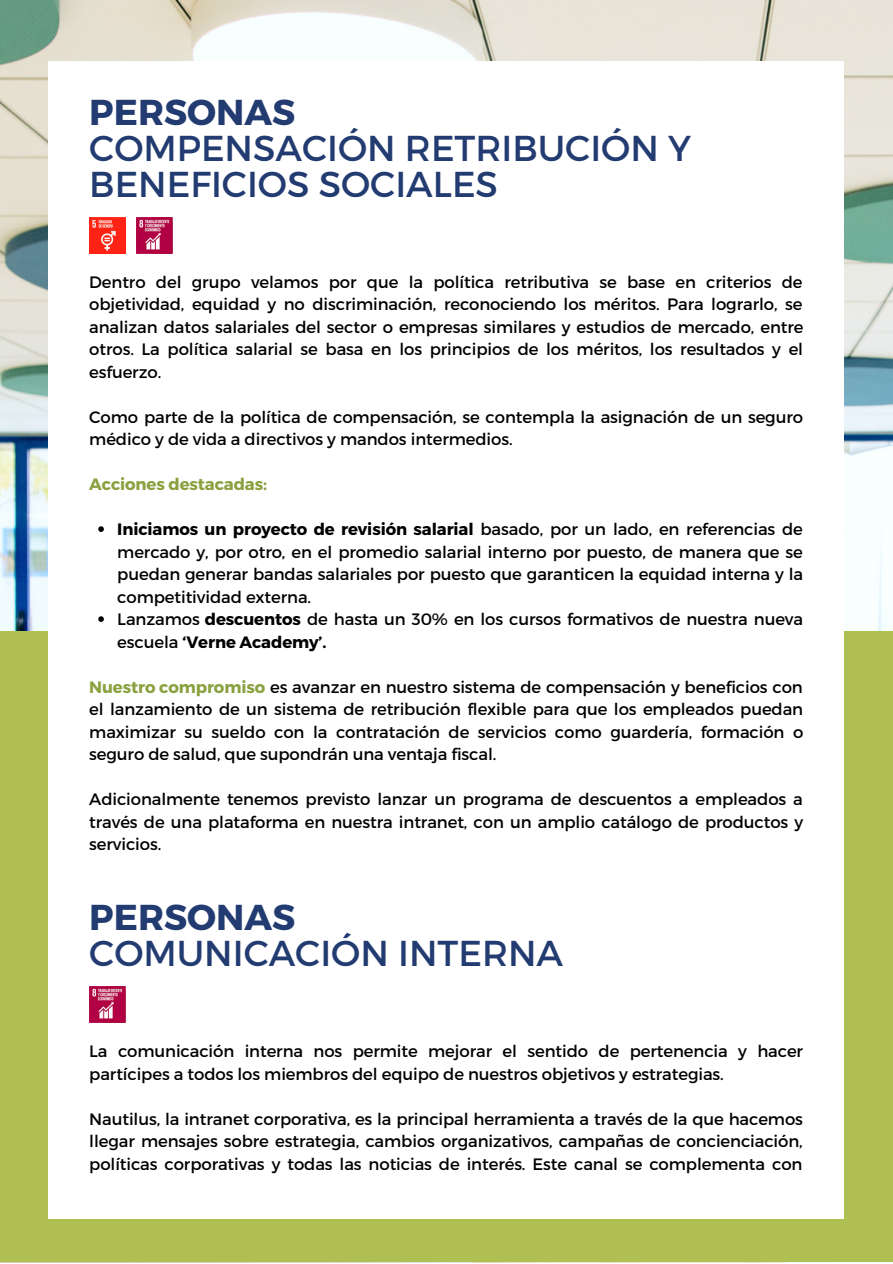
<style>
.page{position:relative;width:893px;height:1264px;background:#fff}
.page>*{position:absolute;margin:0;border:0;box-sizing:border-box;transform-origin:0 0}
.t1{font:36px/36px "Montserrat";color:#223b71}
.t2{font:700 36px "Montserrat";color:#223b71}
.t3{font:16.5px/22.5px "Montserrat";letter-spacing:-.005em;color:#000;text-align:justify}
.t4{font:700 16.5px "Montserrat";letter-spacing:-.005em;color:#8ba140}
.s1{font-weight:700}
.s2{font-weight:700;color:#8ba140}
</style>
<div class="page">
<img style="left:0;top:0;width:892px;height:1262px">
<div style="left:0;top:631px;width:892px;height:630px;background:#afbf52"></div>
<div style="left:49px;top:61px;width:794px;height:1157px;background:#fff"></div>
<img style="left:136px;top:218px;width:36px;height:35px">
<svg style="left:98px;top:526px;width:6px;height:6px"></svg>
<svg style="left:98px;top:616px;width:6px;height:6px"></svg>
<img style="left:89px;top:218px;width:36px;height:35px">
<img style="left:89px;top:986px;width:36px;height:36px">
<h1 class="t2" style="left:89px;top:89px;width:207px">PERSONAS</h1>
<h1 class="t1" style="left:89px;top:129px;width:603px">COMPENSACIÓN RETRIBUCIÓN Y<br>BENEFICIOS SOCIALES</h1>
<p class="t3" style="left:89px;top:270px;width:715px">Dentro del grupo velamos por que la política retributiva se base en criterios de objetividad, equidad y no discriminación, reconociendo los méritos. Para lograrlo, se analizan datos salariales del sector o empresas similares y estudios de mercado, entre otros. La política salarial se basa en los principios de los méritos, los resultados y el esfuerzo.</p>
<p class="t3" style="left:89px;top:405px;width:715px">Como parte de la política de compensación, se contempla la asignación de un seguro médico y de vida a directivos y mandos intermedios.</p>
<p class="t4" style="left:89px;top:473px;width:179px">Acciones destacadas:</p>
<p class="t3" style="left:117px;top:517px;width:687px;text-align:left"><span class="s1">Iniciamos un proyecto de revisión salarial</span> basado, por un lado, en referencias de mercado y, por otro, en el promedio salarial interno por puesto, de manera que se puedan generar bandas salariales por puesto que garanticen la equidad interna y la competitividad externa.<br>Lanzamos <span class="s1">descuentos</span> de hasta un 30% en los cursos formativos de nuestra nueva escuela <span class="s1">‘Verne Academy’.</span></p>
<p class="t3" style="left:89px;top:674px;width:715px"><span class="s2">Nuestro compromiso</span> es avanzar en nuestro sistema de compensación y beneficios con el lanzamiento de un sistema de retribución flexible para que los empleados puedan maximizar su sueldo con la contratación de servicios como guardería, formación o seguro de salud, que supondrán una ventaja fiscal.</p>
<p class="t3" style="left:89px;top:787px;width:715px">Adicionalmente tenemos previsto lanzar un programa de descuentos a empleados a través de una plataforma en nuestra intranet, con un amplio catálogo de productos y servicios.</p>
<h1 class="t2" style="left:89px;top:893px;width:207px">PERSONAS</h1>
<h1 class="t1" style="left:89px;top:933px;width:475px">COMUNICACIÓN INTERNA</h1>
<p class="t3" style="left:89px;top:1039px;width:715px">La comunicación interna nos permite mejorar el sentido de pertenencia y hacer partícipes a todos los miembros del equipo de nuestros objetivos y estrategias.</p>
<p class="t3" style="left:89px;top:1106px;width:715px">Nautilus, la intranet corporativa, es la principal herramienta a través de la que hacemos llegar mensajes sobre estrategia, cambios organizativos, campañas de concienciación, políticas corporativas y todas las noticias de interés. Este canal se complementa con</p>
</div>
